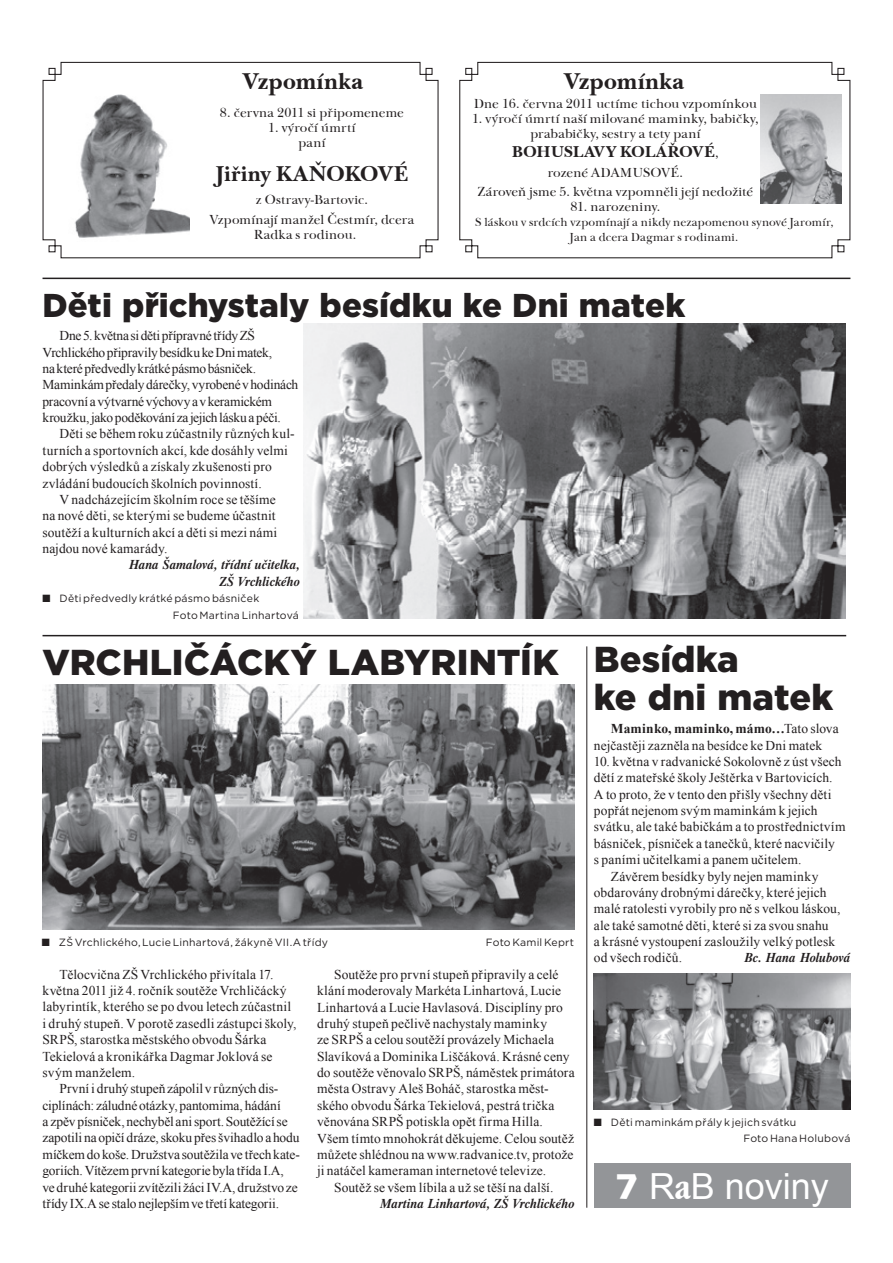
<style>
.page{position:relative;width:893px;height:1263px;background:#fff}
.page>*{position:absolute;margin:0;border:0;box-sizing:border-box;transform-origin:0 0}
.t1{font:900 36px/37.5px "Gotham";letter-spacing:.005em;color:#231f20}
.t2{font:36px "Arial";color:#fff}
.t3{font:900 33px "Gotham";color:#231f20}
.t4{font:700 24px "Nebraska";letter-spacing:.02em;color:#231f20}
.t5{font:700 22.5px "Nebraska";letter-spacing:.02em;color:#231f20}
.t6{font:700 16.5px "Nebraska";letter-spacing:.01em;color:#231f20}
.t7{font:13.5px/16.4px "Times New Roman";letter-spacing:.005em;color:#231f20}
.t8{font:13.5px/15px "Nebraska";letter-spacing:.015em;color:#231f20;text-align:center}
.t9{font:13.5px/16.4px "Times New Roman";letter-spacing:-.02em;color:#231f20}
.t10{font:italic 700 13.5px/16.4px "Dutch 801 Rm BTCE";letter-spacing:.005em;color:#231f20;text-align:right;scale:.95 1}
.t11{font:12px/15px "Nebraska";letter-spacing:.015em;color:#231f20;text-align:center}
.t12{font:10.5px/16.4px "Gotham";letter-spacing:.02em;color:#231f20}
.s1{font-weight:400;font-size:13.5px}
.s2{font-family:"Dixieland Normal"}
.s3{font-weight:700}
.s4{font-family:"Humanist 531 BT Black A"}
.s5{font-family:"Garamond IT Cby BT";font-weight:700;font-stretch:condensed}
</style>
<div class="page">
<img style="left:304px;top:324px;width:542px;height:294px">
<div style="left:594px;top:1163px;width:256px;height:45px;background:#939598"></div>
<svg style="left:42px;top:61px;width:397px;height:198px"></svg>
<svg style="left:459px;top:61px;width:392px;height:198px"></svg>
<img style="left:59px;top:95px;width:130px;height:147px">
<img style="left:761px;top:95px;width:80px;height:108px">
<img style="left:594px;top:973px;width:256px;height:137px">
<hr style="left:43px;top:278px;width:807px;height:1px;background:#231f20">
<hr style="left:43px;top:635px;width:803px;height:1px;background:#231f20">
<img style="left:43px;top:684px;width:532px;height:245px">
<hr style="left:586px;top:646px;width:1px;height:562px;background:#231f20">
<h3 class="t4" style="left:243px;top:68px;width:122px">Vzpomínka</h3>
<p class="t8" style="left:220px;top:106px;width:186px">8. června 2011 si připomeneme</p>
<p class="t8" style="left:268px;top:121px;width:89px">1. výročí úmrtí paní</p>
<h3 class="t5" style="left:216px;top:161px;width:194px">Jiřiny KAŇOKOVÉ</h3>
<p class="t8" style="left:210px;top:191px;width:206px;line-height:19.2px">z Ostravy-Bartovic.<br>Vzpomínají manžel Čestmír, dcera</p>
<p class="t8" style="left:254px;top:227px;width:103px">Radka s rodinou.</p>
<h3 class="t4" style="left:564px;top:67px;width:122px">Vzpomínka</h3>
<p class="t8" style="left:474px;top:97px;width:284px">Dne 16. června 2011 uctíme tichou vzpomínkou</p>
<p class="t8" style="left:472px;top:112px;width:288px">1. výročí úmrtí naší milované maminky, babičky, prababičky, sestry a tety paní</p>
<p class="t6" style="left:512px;top:142px;width:208px">BOHUSLAVY KOLÁŘOVÉ<span class="s1">,</span></p>
<p class="t8" style="left:478px;top:163px;width:277px;line-height:19.2px">rozené ADAMUSOVÉ.<br>Zároveň jsme 5. května vzpomněli její nedožité</p>
<p class="t8" style="left:570px;top:199px;width:91px">81. narozeniny.</p>
<p class="t11" style="left:475px;top:215px;width:360px">S láskou v srdcích vzpomínají a nikdy nezapomenou synové Jaromír,<br>Jan a dcera Dagmar s rodinami.</p>
<h2 class="t3" style="left:43px;top:283px;width:644px">Děti přichystaly besídku ke D ni matek</h2>
<p class="t9" style="left:43px;top:327px;width:257px;text-indent:17px">Dne 5.května siděti přípravné třídy ZŠ Vrchlického připravily besídku keDni matek, nakteré předvedly krátké pásmo básniček.<br>Maminkám předaly dárečky, vyrobené vhodinách pracovní avýtvarné výchovy avkeramickém kroužku, jako poděkování za jejich lásku apéči.</p>
<p class="t7" style="left:43px;top:426px;width:254px;text-indent:17px">Děti se během roku zúčastnily různých kul&shy;turních a sportovních akcí, kde dosáhly velmi dobrých výsledků a získaly zkušenosti pro zvládání budoucích školních povinností.</p>
<p class="t7" style="left:43px;top:491px;width:236px;text-indent:17px">V nadcházejícím školním roce se těšíme na nové děti, se kterými se budeme účastnit soutěží a kulturních akcí a děti si mezi námi najdou nové kamarády.</p>
<p class="t10" style="left:129px;top:556px;width:181px">Hana Šamalová, třídní učitelka,<br>ZŠ Vrchlického</p>
<p class="t12" style="left:173px;top:590px;width:128px;text-indent:-130px"><span class="s2">Q</span> Děti předvedly krátké pásmo básniček<br>Foto Martina Linhartová</p>
<h1 class="t1" style="left:43px;top:643px;width:518px">VRCHLIČÁCKÝ LABYRINTÍK</h1>
<p class="t12" style="left:42px;top:934px;width:288px"><span class="s2">Q</span> ZŠ Vrchlického, Lucie Linhartová, žákyně VII.A třídy</p>
<p class="t12" style="left:486px;top:934px;width:90px">Foto Kamil Keprt</p>
<p class="t7" style="left:43px;top:966px;width:256px;text-indent:17px">Tělocvična ZŠ Vrchlického přivítala 17. května 2011 již 4. ročník soutěže Vrchličácký labyrintík, kterého se po dvou letech zúčastnil i druhý stupeň. V porotě zasedli zástupci školy, SRPŠ, starostka městského obvodu Šárka Tekielová a kronikářka Dagmar Joklová se svým manželem.</p>
<p class="t7" style="left:43px;top:1080px;width:259px;text-indent:17px">První i druhý stupeň zápolil v různých dis&shy;ciplínách: záludné otázky, pantomima, hádání<br>a zpěv písniček, nechyběl ani sport. Soutěžící se zapotili na opičí dráze, skoku přes švihadlo a hodu míčkem do koše. Družstva soutěžila ve třech kate&shy;goriích. Vítězem první kategorie byla třída I.A,<br>ve druhé kategorii zvítězili žáci IV.A, družstvo ze třídy IX.Ase stalo nejlepším ve třetí kategorii.</p>
<p class="t7" style="left:334px;top:966px;width:226px">Soutěže pro první stupeň připravily a celé</p>
<p class="t7" style="left:317px;top:982px;width:246px">klání moderovaly Markéta Linhartová, Lucie</p>
<p class="t7" style="left:317px;top:999px;width:247px">Linhartová a Lucie Havlasová. Disciplíny pro</p>
<p class="t7" style="left:317px;top:1015px;width:231px">druhý stupeň pečlivě nachystaly maminky</p>
<p class="t7" style="left:317px;top:1031px;width:238px">ze SRPŠ a celou soutěží provázely Michaela</p>
<p class="t7" style="left:317px;top:1048px;width:254px">Slavíková a Dominika Liščáková. Krásné ceny</p>
<p class="t7" style="left:317px;top:1064px;width:259px">do soutěže věnovalo SRPŠ, náměstek primátora</p>
<p class="t7" style="left:317px;top:1080px;width:233px">města Ostravy Aleš Boháč, starostka měst-</p>
<p class="t7" style="left:317px;top:1097px;width:239px">ského obvodu Šárka Tekielová, pestrá trička</p>
<p class="t7" style="left:317px;top:1113px;width:227px">věnována SRPŠ potiskla opět firma Hilla.</p>
<p class="t7" style="left:317px;top:1130px;width:258px">Všem tímto mnohokrát děkujeme. Celou soutěž</p>
<p class="t7" style="left:317px;top:1146px;width:258px">můžete shlédnou na www.radvanice.tv, protože</p>
<p class="t7" style="left:317px;top:1162px;width:230px">ji natáčel kameraman internetové televize.</p>
<p class="t7" style="left:334px;top:1179px;width:221px">Soutěž se všem líbila a už se těší na další.</p>
<p class="t10" style="left:381px;top:1195px;width:206px">Martina Linhartová, ZŠ Vrchlického</p>
<h1 class="t1" style="left:594px;top:640px;width:241px">Besídka<br>ke dni matek</h1>
<p class="t7" style="left:594px;top:720px;width:246px;text-indent:17px"><span class="s3">Maminko, maminko, mámo…</span>Tato slova nejčastěji zazněla na besídce ke Dni matek</p>
<p class="t7" style="left:594px;top:753px;width:249px">10. května v radvanické Sokolovně z úst všech</p>
<p class="t7" style="left:594px;top:769px;width:240px">dětí z mateřské školy Ještěrka v Bartovicích.</p>
<p class="t7" style="left:594px;top:786px;width:239px">A to proto, že v tento den přišly všechny děti</p>
<p class="t7" style="left:594px;top:802px;width:225px">popřát nejenom svým maminkám k jejich</p>
<p class="t7" style="left:594px;top:818px;width:253px">svátku, ale také babičkám a to prostřednictvím</p>
<p class="t7" style="left:594px;top:835px;width:242px">básniček, písniček a tanečků, které nacvičily</p>
<p class="t7" style="left:594px;top:851px;width:209px">s paními učitelkami a panem učitelem.</p>
<p class="t7" style="left:611px;top:868px;width:209px">Závěrem besídky byly nejen maminky</p>
<p class="t7" style="left:594px;top:884px;width:234px">obdarovány drobnými dárečky, které jejich</p>
<p class="t7" style="left:594px;top:900px;width:248px">malé ratolesti vyrobily pro ně s velkou láskou,</p>
<p class="t7" style="left:594px;top:917px;width:236px">ale také samotné děti, které si za svou snahu</p>
<p class="t7" style="left:594px;top:933px;width:243px">a krásné vystoupení zasloužily velký potlesk</p>
<p class="t7" style="left:594px;top:949px;width:90px">od všech rodičů.</p>
<p class="t10" style="left:745px;top:949px;width:113px">Bc. Hana Holubová</p>
<p class="t12" style="left:743px;top:1114px;width:108px;text-indent:-150px"><span class="s2">Q</span> Děti maminkám přály k jejich svátku<br>Foto Hana Holubová</p>
<h1 class="t2" style="left:615px;top:1163px;width:215px"><span class="s4">7</span> R<span class="s5">a</span>B noviny</h1>
</div>
